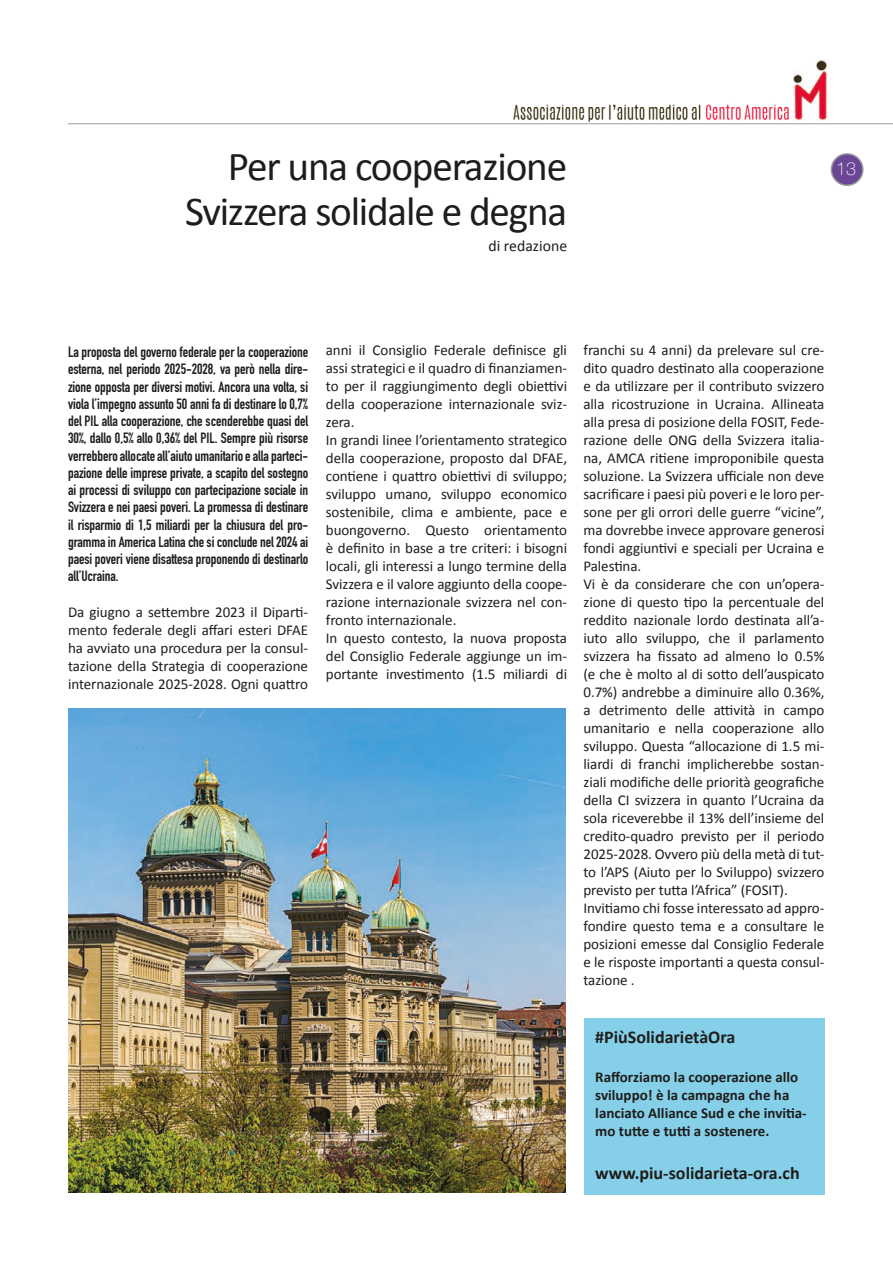
<style>
.page{position:relative;width:893px;height:1263px;background:#fff}
.page>*{position:absolute;margin:0;border:0;box-sizing:border-box;transform-origin:0 0}
.t1{font:41.25px/45px "Calibri";letter-spacing:-.03em;color:#1d1d1b;text-align:right}
.t2{font:700 18px "Calibri";color:#1d1d1b}
.t3{font:100 18px "Helvetica Neue";color:#fff}
.t4{font:15.75px "Calibri";color:#1d1d1b}
.t5{font:15px/18px "Calibri";letter-spacing:-.005em;color:#1d1d1b}
.t6{font:700 15px/18px "Calibri";color:#1d1d1b}
.t7{font:700 14.7px/17.2px "DIN Condensed";letter-spacing:-.005em;color:#1d1d1b;text-align:justify}
</style>
<div class="page">
<img style="left:508px;top:101px;width:289px;height:24px">
<hr style="left:68px;top:123px;width:825px;height:1px;background:#9d9d9c">
<img style="left:793px;top:58px;width:34px;height:64px">
<div style="left:585px;top:1018px;width:240px;height:177px;background:#86cfe8"></div>
<div style="left:831px;top:154px;width:32px;height:31px;background:#694796;border-radius:50%"></div>
<div style="left:831px;top:153px;width:33px;height:33px;border:2px solid #9d9d9d;border-radius:50%"></div>
<img style="left:68px;top:708px;width:498px;height:485px">
<h1 class="t1" style="left:185px;top:144px;width:384px">Per una cooperazione<br>Svizzera solidale e degna</h1>
<p class="t4" style="left:488px;top:235px;width:80px">di redazione</p>
<p class="t3" style="left:836px;top:155px;width:22px">13</p>
<p class="t7" style="left:68px;top:343px;width:242px">La proposta del governo federale per la cooperazione esterna, nel periodo 2025-2028, va però nella dire&shy;zione opposta per diversi motivi. Ancora una volta, si viola l’impegno assunto 50 anni fa di destinare lo 0,7% del PIL alla cooperazione, che scenderebbe quasi del 30%, dallo 0,5% allo 0,36% del PIL. Sempre più risorse verrebbero allocate all’aiuto umanitario e alla parteci&shy;pazione delle imprese private, a scapito del sostegno ai processi di sviluppo con partecipazione sociale in Svizzera e nei paesi poveri. La promessa di destinare il risparmio di 1,5 miliardi per la chiusura del pro&shy;gramma in America Latina che si conclude nel 2024 ai paesi poveri viene disattesa proponendo di destinarlo all’Ucraina.</p>
<p class="t5" style="left:68px;top:603px;width:242px;text-align:justify">Da giugno a settembre 2023 il Diparti&shy;mento federale degli affari esteri DFAE ha avviato una procedura per la consul&shy;tazione della Strategia di cooperazione internazionale 2025-2028. Ogni quattro</p>
<p class="t5" style="left:326px;top:341px;width:243px">anni il Consiglio Federale definisce gli assi strategici e il quadro di finanziamen&shy;to per il raggiungimento degli obiettivi della cooperazione internazionale sviz&shy;zera.<br>In grandi linee l’orientamento strategico della cooperazione, proposto dal DFAE, contiene i quattro obiettivi di sviluppo; sviluppo umano, sviluppo economico sostenibile, clima e ambiente, pace e buongoverno. Questo orientamento è definito in base a tre criteri: i bisogni locali, gli interessi a lungo termine della Svizzera e il valore aggiunto della coope&shy;razione internazionale svizzera nel con&shy;fronto internazionale.<br>In questo contesto, la nuova proposta del Consiglio Federale aggiunge un im&shy;portante investimento (1.5 miliardi di</p>
<p class="t5" style="left:583px;top:341px;width:242px">franchi su 4 anni) da prelevare sul cre&shy;dito quadro destinato alla cooperazione e da utilizzare per il contributo svizzero alla ricostruzione in Ucraina. Allineata alla presa di posizione della FOSIT, Fede&shy;razione delle ONG della Svizzera italia&shy;na, AMCA ritiene improponibile questa soluzione. La Svizzera ufficiale non deve sacrificare i paesi più poveri e le loro per&shy;sone per gli orrori delle guerre “vicine”, ma dovrebbe invece approvare generosi fondi aggiuntivi e speciali per Ucraina e Palestina.<br>Vi è da considerare che con un’opera&shy;zione di questo tipo la percentuale del reddito nazionale lordo destinata all’a&shy;iuto allo sviluppo, che il parlamento svizzera ha fissato ad almeno lo 0.5% (e che è molto al di sotto dell’auspicato 0.7%) andrebbe a diminuire allo 0.36%, a detrimento delle attività in campo umanitario e nella cooperazione allo sviluppo. Questa “allocazione di 1.5 mi&shy;liardi di franchi implicherebbe sostan&shy;ziali modifiche delle priorità geografiche della CI svizzera in quanto l’Ucraina da sola riceverebbe il 13% dell’insieme del credito-quadro previsto per il periodo 2025-2028. Ovvero più della metà di tut&shy;to l’APS (Aiuto per lo Sviluppo) svizzero previsto per tutta l’Africa” (FOSIT).<br>Invitiamo chi fosse interessato ad appro&shy;fondire questo tema e a consultare le posizioni emesse dal Consiglio Federale e le risposte importanti a questa consul&shy;tazione .</p>
<p class="t2" style="left:595px;top:1025px;width:141px">#PiùSolidarietàOra</p>
<p class="t6" style="left:595px;top:1068px;width:213px">Rafforziamo la cooperazione allo sviluppo! è la campagna che ha lanciato Alliance Sud e che invitia&shy;mo tutte e tutti a sostenere.</p>
<p class="t2" style="left:595px;top:1162px;width:206px">www.piu-solidarieta-ora.ch</p>
</div>
